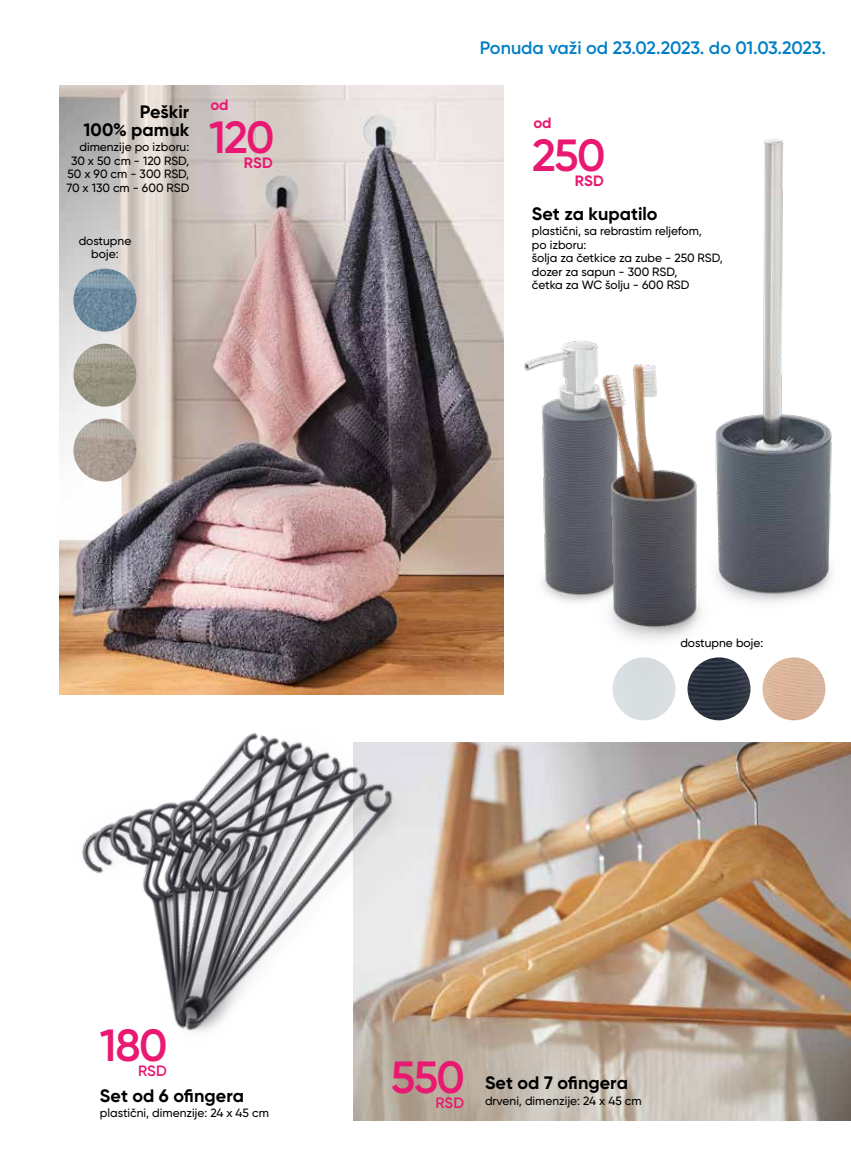
<style>
.page{position:relative;width:851px;height:1170px;background:#fff}
.page>*{position:absolute;margin:0;border:0;box-sizing:border-box;transform-origin:0 0}
.t1{font:600 45px "Gilroy";letter-spacing:-.035em;color:#e91871}
.t2{font:700 18px/18px "Gilroy";color:#000;text-align:right}
.t3{font:600 18px "Gilroy";letter-spacing:-.01em;color:#007ec6}
.t4{font:700 15px "Gilroy";color:#e91871}
.t5{font:600 15px "Gilroy";letter-spacing:.005em;color:#e91871}
.t6{font:500 12px/13.5px "Gilroy";color:#000;text-align:right}
</style>
<div class="page">
<img style="left:473px;top:742px;width:377px;height:377px">
<img style="left:59px;top:619px;width:414px;height:502px">
<img style="left:524px;top:356px;width:288px;height:307px">
<img style="left:543px;top:139px;width:289px;height:472px">
<img style="left:60px;top:85px;width:444px;height:609px">
<div style="left:612px;top:657px;width:63px;height:63px;background:#d8dee0;border-radius:31px"></div>
<img style="left:687px;top:657px;width:63px;height:63px;border-radius:31px">
<img style="left:762px;top:657px;width:63px;height:63px;border-radius:31px">
<img style="left:73px;top:269px;width:63px;height:62px;border-radius:31px">
<img style="left:73px;top:343px;width:63px;height:63px;border-radius:31px">
<img style="left:73px;top:418px;width:63px;height:63px;border-radius:31px">
<h2 class="t2" style="left:83px;top:102px;width:107px">Peškir<br>100% pamuk</h2>
<p class="t6" style="left:66px;top:140px;width:124px">dimenzije po izboru:<br>30 x 50 cm - 120 RSD,<br>50 x 90 cm - 300 RSD,<br>70 x 130 cm - 600 RSD</p>
<p class="t6" style="left:79px;top:234px;width:54px;text-align:center">dostupne boje:</p>
<p class="t4" style="left:210px;top:96px;width:20px">od</p>
<h1 class="t1" style="left:209px;top:109px;width:67px">120</h1>
<p class="t4" style="left:244px;top:153px;width:30px">RSD</p>
<h2 class="t3" style="left:480px;top:37px;width:347px">Ponuda važi od 23.02.2023. do 01.03.2023.</h2>
<p class="t4" style="left:533px;top:114px;width:20px">od</p>
<h1 class="t1" style="left:532px;top:127px;width:75px">250</h1>
<p class="t4" style="left:575px;top:172px;width:30px">RSD</p>
<h2 class="t2" style="left:532px;top:204px;width:127px">Set za kupatilo</h2>
<p class="t6" style="left:532px;top:224px;width:192px;text-align:left">plastični, sa rebrastim reljefom,<br>po izboru:<br>šolja za četkice za zube - 250 RSD, dozer za sapun - 300 RSD,<br>četka za WC šolju - 600 RSD</p>
<p class="t6" style="left:680px;top:636px;width:85px">dostupne boje:</p>
<h1 class="t1" style="left:100px;top:1017px;width:69px">180</h1>
<p class="t5" style="left:138px;top:1060px;width:30px">RSD</p>
<h1 class="t1" style="left:391px;top:1049px;width:76px">550</h1>
<p class="t5" style="left:435px;top:1093px;width:30px">RSD</p>
<h2 class="t2" style="left:485px;top:1073px;width:144px">Set od 7 ofingera</h2>
<h2 class="t2" style="left:100px;top:1085px;width:145px">Set od 6 ofingera</h2>
<p class="t6" style="left:485px;top:1093px;width:158px">drveni, dimenzije: 24 x 45 cm</p>
<p class="t6" style="left:100px;top:1105px;width:170px">plastični, dimenzije: 24 x 45 cm</p>
</div>
